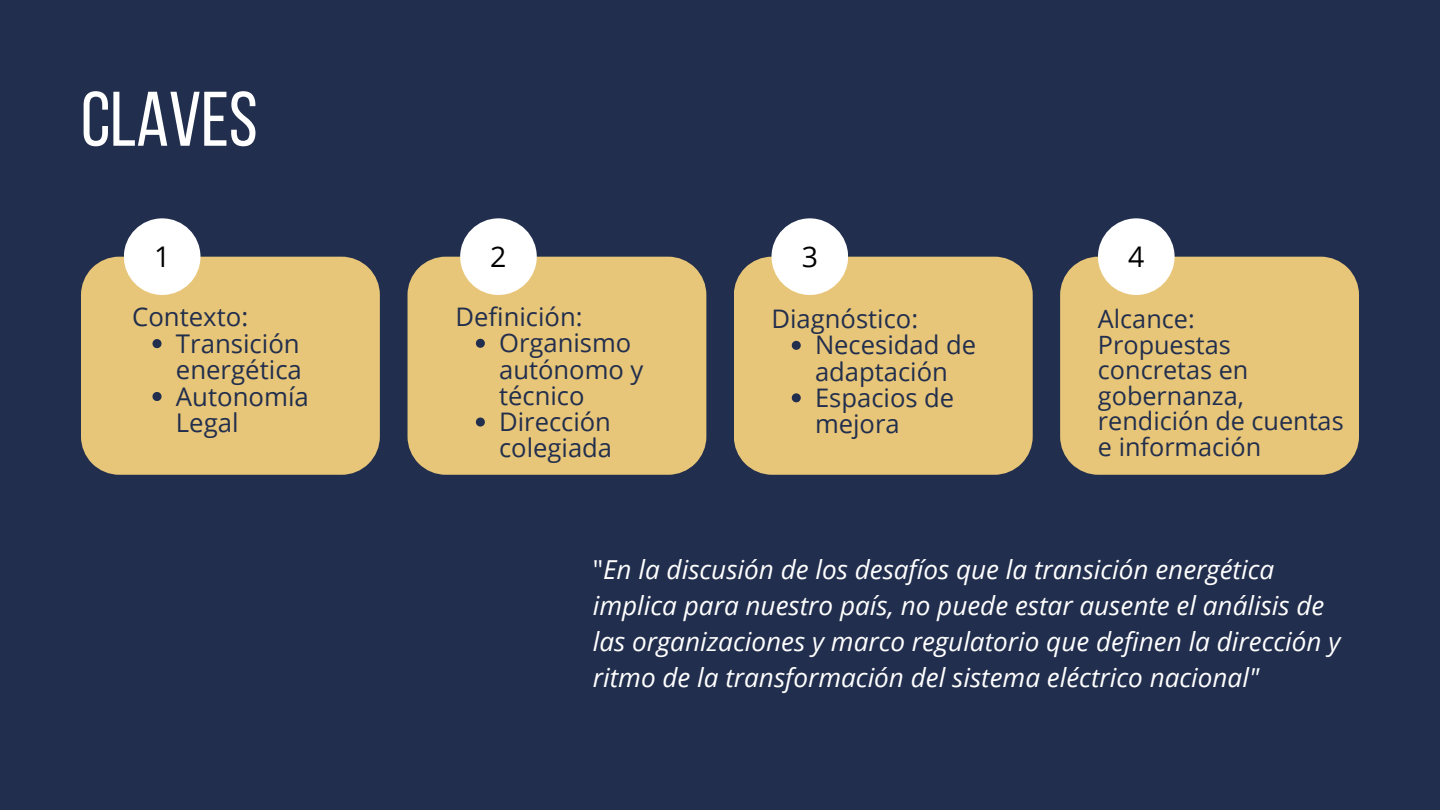
<style>
.page{position:relative;width:1440px;height:810px;background:#212e4d}
.page>*{position:absolute;margin:0;border:0;box-sizing:border-box;transform-origin:0 0}
.t1{font:77.2px "Bebas Neue";color:#fff}
.t2{font:28.5px "Open Sans";color:#000}
.t3{font:italic 26.1px/36px "Open Sans";color:#fff}
.t4{font:25.8px/26.4px "Open Sans";color:#212e4d}
.t5{font:25.6px/26.2px "Open Sans";color:#212e4d}
.t6{font:25.2px/25.5px "Open Sans";color:#212e4d}
.s1{font-style:normal}
</style>
<div class="page">
<div style="left:81px;top:257px;width:299px;height:218px;background:#e8c679"></div>
<div style="left:408px;top:257px;width:298px;height:218px;background:#e8c679"></div>
<div style="left:734px;top:257px;width:299px;height:218px;background:#e8c679"></div>
<div style="left:1060px;top:257px;width:299px;height:218px;background:#e8c679"></div>
<div style="left:124px;top:218px;width:76px;height:77px;background:#fff;border-radius:50%"></div>
<div style="left:460px;top:218px;width:77px;height:77px;background:#fff;border-radius:50%"></div>
<div style="left:772px;top:218px;width:76px;height:77px;background:#fff;border-radius:50%"></div>
<div style="left:1098px;top:218px;width:77px;height:77px;background:#fff;border-radius:50%"></div>
<svg style="left:152px;top:339px;width:10px;height:9px"></svg>
<svg style="left:152px;top:392px;width:10px;height:9px"></svg>
<svg style="left:476px;top:339px;width:9px;height:9px"></svg>
<svg style="left:476px;top:418px;width:9px;height:9px"></svg>
<svg style="left:792px;top:341px;width:9px;height:9px"></svg>
<svg style="left:792px;top:393px;width:9px;height:9px"></svg>
<h1 class="t1" style="left:81px;top:88px;width:178px">CLAVES</h1>
<p class="t2" style="left:154px;top:237px;width:18px">1</p>
<p class="t2" style="left:490px;top:237px;width:18px">2</p>
<p class="t2" style="left:802px;top:237px;width:18px">3</p>
<p class="t2" style="left:1128px;top:237px;width:18px">4</p>
<p class="t5" style="left:456px;top:303px;width:128px">Definición:</p>
<p class="t4" style="left:132px;top:303px;width:118px">Contexto:</p>
<p class="t6" style="left:1098px;top:306px;width:247px">Alcance:<br>Propuestas concretas en gobernanza, rendición de cuentas e información</p>
<p class="t5" style="left:772px;top:305px;width:148px">Diagnóstico:</p>
<p class="t4" style="left:176px;top:329px;width:134px">Transición energética<br>Autonomía<br>Legal</p>
<p class="t5" style="left:499px;top:329px;width:146px">Organismo autónomo y técnico<br>Dirección colegiada</p>
<p class="t5" style="left:815px;top:331px;width:163px">Necesidad de adaptación<br>Espacios de mejora</p>
<p class="t3" style="left:593px;top:550px;width:749px"><span class="s1">"</span>En la discusión de los desafíos que la transición energética implica para nuestro país, no puede estar ausente el análisis de las organizaciones y marco regulatorio que definen la dirección y ritmo de la transformación del sistema eléctrico nacional"</p>
</div>
